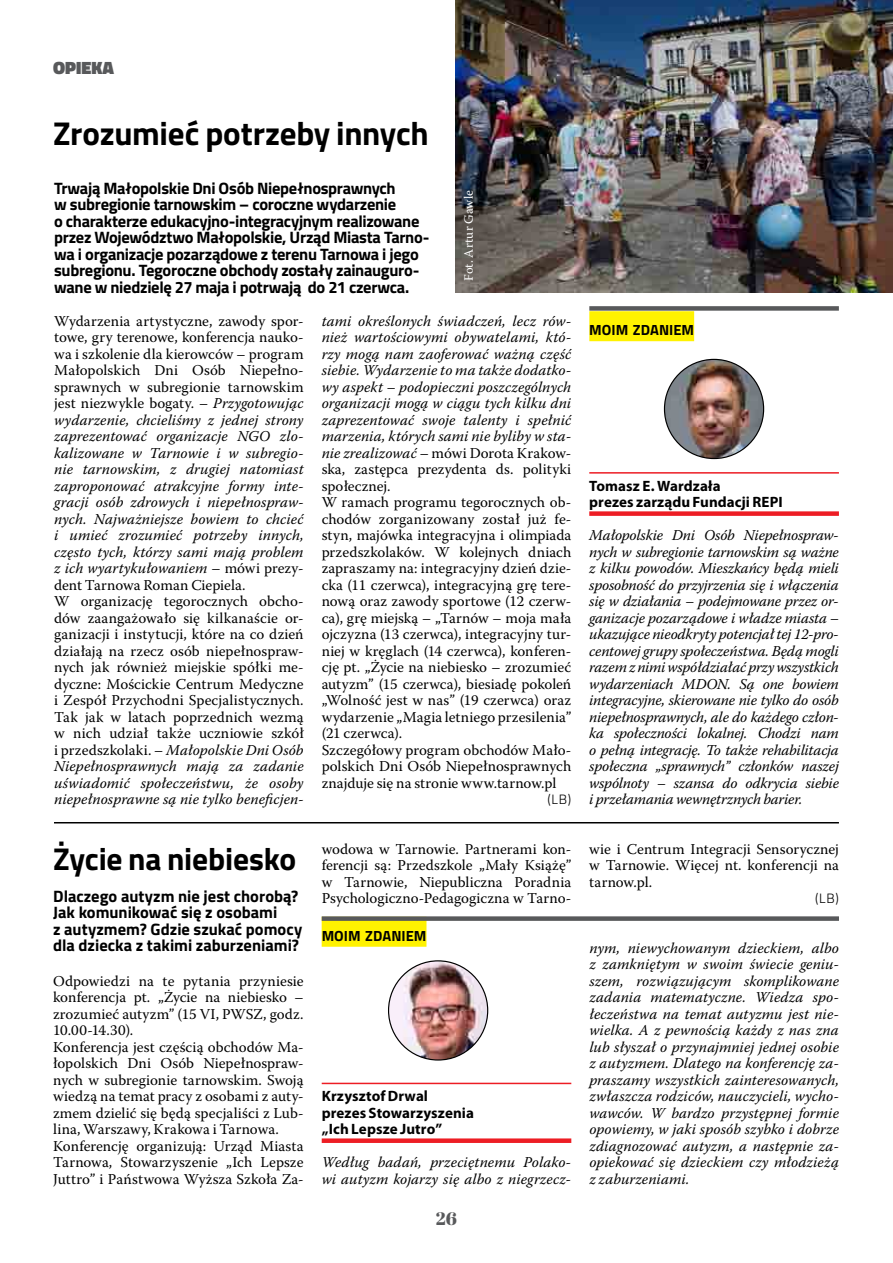
<style>
.page{position:relative;width:893px;height:1263px;background:#fff}
.page>*{position:absolute;margin:0;border:0;box-sizing:border-box;transform-origin:0 0}
.t1{font:700 33px "Titillium";letter-spacing:-.01em;color:#000}
.t2{font:700 31.5px "Titillium";letter-spacing:-.005em;color:#000}
.t3{font:900 18px "Titillium";color:#58595b}
.t4{font:18px "Abril Fatface";color:#58595b}
.t5{font:700 16.5px/16.5px "Titillium";letter-spacing:-.02em;color:#000}
.t6{font:700 16.5px/16.5px "Titillium";color:#000}
.t7{font:15px/16.5px "Warnock Pro";letter-spacing:.005em;color:#000}
.t8{font:italic 15px/16.5px "Warnock Pro";color:#000;text-align:justify}
.t9{font:700 15px/16.5px "Myriad Pro";letter-spacing:.005em;color:#000}
.t10{font:700 14.7px "Titillium";color:#000}
.t11{font:300 13.5px "Titillium";color:#000}
.t12{font:12.75px "Warnock Pro";letter-spacing:.01em;color:#fff}
.s1{font-style:italic}
</style>
<div class="page">
<img style="left:455px;top:0;width:438px;height:293px">
<img style="left:664px;top:359px;width:100px;height:99px;border-radius:50px">
<div style="left:589px;top:311px;width:105px;height:30px;background:#fff200"></div>
<div style="left:589px;top:306px;width:250px;height:5px;background:#58595b"></div>
<hr style="left:589px;top:472px;width:250px;height:2px;background:#ed1d24">
<div style="left:589px;top:511px;width:250px;height:5px;background:#ed1d24"></div>
<img style="left:389px;top:961px;width:99px;height:99px;border-radius:50px">
<div style="left:322px;top:917px;width:104px;height:30px;background:#fff200"></div>
<div style="left:322px;top:916px;width:517px;height:5px;background:#58595b"></div>
<hr style="left:322px;top:1083px;width:249px;height:1px;background:#ed1d24">
<div style="left:322px;top:1138px;width:249px;height:5px;background:#ed1d24"></div>
<hr style="left:54px;top:822px;width:785px;height:1px;background:#000">
<p class="t3" style="left:53px;top:55px;width:62px">OPIEKA</p>
<h1 class="t1" style="left:53px;top:108px;width:377px">Zrozumieć potrzeby innych</h1>
<p class="t5" style="left:54px;top:179px;width:377px">Trwają Małopolskie Dni Osób Niepełnosprawnych<br>w subregionie tarnowskim – coroczne wydarzenie<br>o charakterze edukacyjno-integracyjnym realizowane przez Województwo Małopolskie, Urząd Miasta Tarno&shy;wa i organizacje pozarządowe z terenu Tarnowa i jego subregionu. Tegoroczne obchody zostały zainauguro&shy;wane w niedzielę 27 maja i potrwają do 21 czerwca.</p>
<p class="t7" style="left:322px;top:312px;width:251px"><span class="s1">tami określonych świadczeń, lecz rów&shy;nież wartościowymi obywatelami, któ&shy;rzy mogą nam zaoferować ważną część siebie. Wydarzenie to ma także dodatko&shy;wy aspekt – podopieczni poszczególnych organizacji mogą w ciągu tych kilku dni zaprezentować swoje talenty i spełnić marzenia, których sami nie byliby w sta&shy;nie zrealizować</span> – mówi Dorota Krakow&shy;ska, zastępca prezydenta ds. polityki społecznej.<br>W ramach programu tegorocznych ob&shy;chodów zorganizowany został już fe&shy;styn, majówka integracyjna i olimpiada przedszkolaków. W kolejnych dniach zapraszamy na: integracyjny dzień dzie&shy;cka (11 czerwca), integracyjną grę tere&shy;nową oraz zawody sportowe (12 czerw&shy;ca), grę miejską – „Tarnów – moja mała ojczyzna (13 czerwca), integracyjny tur&shy;niej w kręglach (14 czerwca), konferen&shy;cję pt. „Życie na niebiesko – zrozumieć autyzm” (15 czerwca), biesiadę pokoleń „Wolność jest w nas” (19 czerwca) oraz wydarzenie „Magia letniego przesilenia” (21 czerwca).<br>Szczegółowy program obchodów Mało&shy;polskich Dni Osób Niepełnosprawnych znajduje się na stronie www.tarnow.pl</p>
<p class="t11" style="left:547px;top:790px;width:25px">(LB)</p>
<p class="t12" style="left:461px;top:281px;width:92px;rotate:-90deg">Fot. Artur Gawle</p>
<p class="t7" style="left:54px;top:312px;width:251px">Wydarzenia artystyczne, zawody spor&shy;towe, gry terenowe, konferencja nauko&shy;wa i szkolenie dla kierowców – program Małopolskich Dni Osób Niepełno&shy;sprawnych w subregionie tarnowskim jest niezwykle bogaty. – <span class="s1">Przygotowując wydarzenie, chcieliśmy z jednej strony zaprezentować organizacje NGO zlo&shy;kalizowane w Tarnowie i w subregio&shy;nie tarnowskim, z drugiej natomiast zaproponować atrakcyjne formy inte&shy;gracji osób zdrowych i niepełnospraw&shy;nych. Najważniejsze bowiem to chcieć i umieć zrozumieć potrzeby innych, często tych, którzy sami mają problem z ich wyartykułowaniem</span> – mówi prezy&shy;dent Tarnowa Roman Ciepiela.<br>W organizację tegorocznych obcho&shy;dów zaangażowało się kilkanaście or&shy;ganizacji i instytucji, które na co dzień działają na rzecz osób niepełnospraw&shy;nych jak również miejskie spółki me&shy;dyczne: Mościckie Centrum Medyczne i Zespół Przychodni Specjalistycznych.<br>Tak jak w latach poprzednich wezmą w nich udział także uczniowie szkół i przedszkolaki. – <span class="s1">Małopolskie Dni Osób Niepełnosprawnych mają za zadanie uświadomić społeczeństwu, że osoby niepełnosprawne są nie tylko beneficjen-</span></p>
<h2 class="t2" style="left:53px;top:835px;width:244px">Życie na niebiesko</h2>
<p class="t6" style="left:53px;top:887px;width:251px">Dlaczego autyzm nie jest chorobą?<br>Jak komunikować się z osobami<br>z autyzmem? Gdzie szukać pomocy dla dziecka z takimi zaburzeniami?</p>
<p class="t7" style="left:53px;top:972px;width:252px">Odpowiedzi na te pytania przyniesie konferencja pt. „Życie na niebiesko – zrozumieć autyzm” (15 VI, PWSZ, godz.<br>10.00-14.30).<br>Konferencja jest częścią obchodów Ma&shy;łopolskich Dni Osób Niepełnospraw&shy;nych w subregionie tarnowskim. Swoją wiedzą na temat pracy z osobami z auty&shy;zmem dzielić się będą specjaliści z Lub&shy;lina, Warszawy, Krakowa i Tarnowa.<br>Konferencję organizują: Urząd Miasta Tarnowa, Stowarzyszenie „Ich Lepsze Juttro” i Państwowa Wyższa Szkoła Za-</p>
<p class="t10" style="left:589px;top:319px;width:106px">MOIM ZDANIEM</p>
<p class="t9" style="left:589px;top:477px;width:195px">Tomasz E. Wardzała<br>prezes zarządu Fundacji REPI</p>
<p class="t8" style="left:589px;top:527px;width:251px">Małopolskie Dni Osób Niepełnospraw&shy;nych w subregionie tarnowskim są ważne z kilku powodów. Mieszkańcy będą mieli sposobność do przyjrzenia się i włączenia się w działania – podejmowane przez or&shy;ganizacje pozarządowe i władze miasta – ukazujące nieodkryty potencjał tej 12-pro&shy;centowej grupy społeczeństwa. Będą mogli razem z nimi współdziałać przy wszystkich wydarzeniach MDON. Są one bowiem integracyjne, skierowane nie tylko do osób niepełnosprawnych, ale do każdego człon&shy;ka społeczności lokalnej. Chodzi nam o pełną integrację. To także rehabilitacja społeczna „sprawnych” członków naszej wspólnoty – szansa do odkrycia siebie i przełamania wewnętrznych barier.</p>
<p class="t7" style="left:322px;top:840px;width:251px;text-align:justify">wodowa w Tarnowie. Partnerami kon&shy;ferencji są: Przedszkole „Mały Książę” w Tarnowie, Niepubliczna Poradnia Psychologiczno-Pedagogiczna w Tarno-</p>
<p class="t7" style="left:589px;top:840px;width:251px;text-align:justify">wie i Centrum Integracji Sensorycznej w Tarnowie. Więcej nt. konferencji na tarnow.pl.</p>
<p class="t11" style="left:815px;top:889px;width:25px">(LB)</p>
<p class="t10" style="left:322px;top:924px;width:106px">MOIM ZDANIEM</p>
<p class="t8" style="left:589px;top:939px;width:251px">nym, niewychowanym dzieckiem, albo z zamkniętym w swoim świecie geniu&shy;szem, rozwiązującym skomplikowane zadania matematyczne. Wiedza spo&shy;łeczeństwa na temat autyzmu jest nie&shy;wielka. A z pewnością każdy z nas zna lub słyszał o przynajmniej jednej osobie z autyzmem. Dlatego na konferencję za&shy;praszamy wszystkich zainteresowanych, zwłaszcza rodziców, nauczycieli, wycho&shy;wawców. W bardzo przystępnej formie opowiemy, w jaki sposób szybko i dobrze zdiagnozować autyzm, a następnie za&shy;opiekować się dzieckiem czy młodzieżą z zaburzeniami.</p>
<p class="t9" style="left:322px;top:1087px;width:154px">Krzysztof Drwal prezes Stowarzyszenia „Ich Lepsze Jutro”</p>
<p class="t8" style="left:322px;top:1154px;width:251px">Według badań, przeciętnemu Polako&shy;wi autyzm kojarzy się albo z niegrzecz-</p>
<p class="t4" style="left:436px;top:1206px;width:23px">26</p>
</div>
